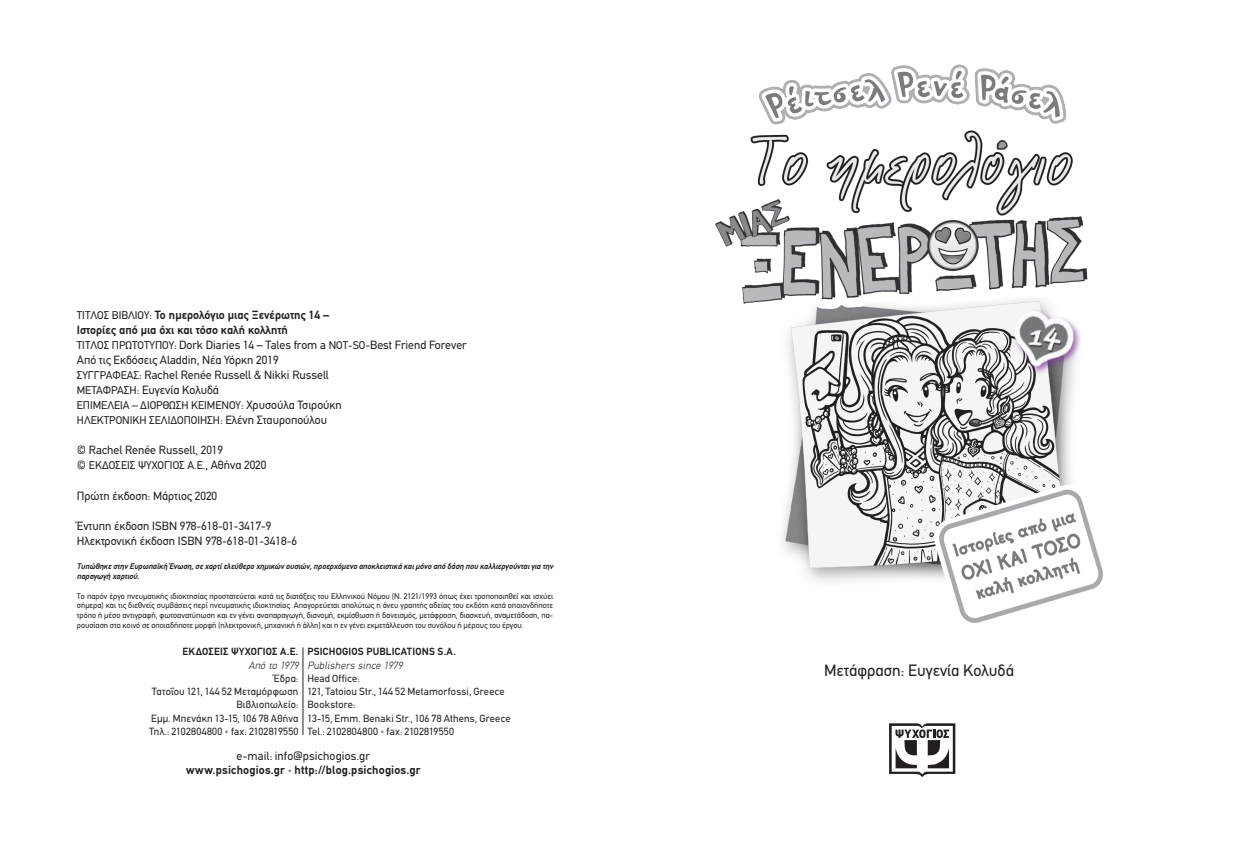
<style>
.page{position:relative;width:1234px;height:851px;background:#fff}
.page>*{position:absolute;margin:0;border:0;box-sizing:border-box;transform-origin:0 0}
.t1{font:16.5px "PF Din Text";color:#231f20}
.t2{font:12px "PF Din Text";color:#231f20}
.t3{font:700 12px/15px "PF Din Text";color:#231f20}
.t4{font:11.25px "PF Din Text";color:#231f20}
.t5{font:10.5px "PF Din Text";letter-spacing:.02em;color:#231f20}
.t6{font:700 10.5px "PF Din Text";letter-spacing:.015em;color:#231f20}
.t7{font:italic 300 10.5px "PF Din Text";letter-spacing:.02em;color:#231f20}
.t8{font:8.25px/9.8px "PF Din Text";color:#231f20;text-align:justify}
.t9{font:italic 700 8.25px/9.8px "PF Din Text";color:#231f20}
.s1{font-weight:400;font-size:11.25px}
.s2{font-weight:400}
.s3{font-size:11.25px}
.s4{font-size:12px}
.s5{font-size:9px;color:#939598}
.s6{font-weight:400;font-size:9px;color:#939598}
</style>
<div class="page">
<svg style="left:889px;top:723px;width:66px;height:54px"></svg>
<svg style="left:302px;top:647px;width:1px;height:87px"></svg>
<img style="left:782px;top:336px;width:291px;height:246px">
<img style="left:922px;top:469px;width:181px;height:154px">
<img style="left:991px;top:336px;width:90px;height:54px">
<img style="left:715px;top:64px;width:373px;height:272px">
<p class="t3" style="left:77px;top:308px;width:254px"><span class="s1">ΤΙΤΛΟΣ ΒΙΒΛΙΟΥ</span><span class="s2">:</span> Το ημερολόγιο μιας Ξενέρωτης 14 –<br>Ιστορίες από μια όχι και τόσο καλή κολλητή</p>
<p class="t2" style="left:77px;top:338px;width:391px"><span class="s3">ΤΙΤΛΟΣ ΠΡΩΤΟΤΥΠΟΥ:</span> Dork Diaries 14 – Tales from a <span class="s3">NOT-SO</span>-Best Friend Forever</p>
<p class="t2" style="left:77px;top:353px;width:203px">Από τις Εκδόσεις Aladdin, Νέα Υόρκη 2019</p>
<p class="t2" style="left:77px;top:368px;width:253px"><span class="s3">ΣΥΓΓΡΑΦΕΑΣ</span>: Rachel Renée Russell &amp; Nikki Russell</p>
<p class="t2" style="left:77px;top:383px;width:144px"><span class="s3">ΜΕΤΑΦΡΑΣΗ</span>: Ευγενία Κολυδά</p>
<p class="t4" style="left:77px;top:399px;width:266px">ΕΠΙΜΕΛΕΙΑ – ΔΙΟΡΘΩΣΗ ΚΕΙΜΕΝΟΥ<span class="s4">: Χρυσούλα Τσιρούκη</span></p>
<p class="t4" style="left:77px;top:414px;width:252px">ΗΛΕΚΤΡΟΝΙΚΗ ΣΕΛΙΔΟΠΟΙΗΣΗ<span class="s4">: Ελένη Σταυροπούλου</span></p>
<p class="t2" style="left:77px;top:443px;width:148px">© Rachel Renée Russell, 2019</p>
<p class="t4" style="left:77px;top:459px;width:191px"><span class="s4">©</span> ΕΚΔΟΣΕΙΣ ΨΥΧΟΓΙΟΣ Α.Ε.<span class="s4">, Αθήνα 2020</span></p>
<p class="t2" style="left:77px;top:488px;width:142px">Πρώτη έκδοση: Μάρτιος 2020</p>
<p class="t2" style="left:77px;top:518px;width:196px">Έντυπη έκδοση ISBN 978-618-01-3417-9</p>
<p class="t2" style="left:77px;top:533px;width:221px">Ηλεκτρονική έκδοση ISBN 978-618-01-3418-6</p>
<p class="t9" style="left:77px;top:561px;width:477px">Τυπώθηκε στην Ευρωπαϊκή Ένωση, σε χαρτί ελεύθερο χημικών ουσιών, προερχόμενο αποκλειστικά και μόνο από δάση που καλλιεργούνται για την παραγωγή χαρτιού.</p>
<p class="t8" style="left:77px;top:590px;width:477px">Το παρόν έργο πνευματικής ιδιοκτησίας προστατεύεται κατά τις διατάξεις του Ελληνικού Νόμου (Ν. 2121/1993 όπως έχει τροποποιηθεί και ισχύει σήμερα) και τις διεθνείς συμβάσεις περί πνευματικής ιδιοκτησίας. Απαγορεύεται απολύτως η άνευ γραπτής αδείας του εκδότη κατά οποιονδήποτε τρόπο ή μέσο αντιγραφή, φωτοανατύπωση και εν γένει αναπαραγωγή, διανομή, εκμίσθωση ή δανεισμός, μετάφραση, διασκευή, αναμετάδοση, πα&shy;ρουσίαση στο κοινό σε οποιαδήποτε μορφή (ηλεκτρονική, μηχανική ή άλλη) και η εν γένει εκμετάλλευση του συνόλου ή μέρους του έργου.</p>
<p class="t6" style="left:182px;top:645px;width:117px">ΕΚΔΟΣΕΙΣ ΨΥΧΟΓΙΟΣ Α.Ε.</p>
<p class="t6" style="left:307px;top:645px;width:150px">PSICHOGIOS PUBLICATIONS S.A.</p>
<p class="t7" style="left:248px;top:658px;width:51px">Από το 1979</p>
<p class="t7" style="left:307px;top:658px;width:96px">Publishers since 1979</p>
<p class="t5" style="left:274px;top:672px;width:26px">Έδρα:</p>
<p class="t5" style="left:307px;top:672px;width:54px">Head Office:</p>
<p class="t5" style="left:152px;top:685px;width:148px">Τατοΐου 121, 144 52 Μεταμόρφωση</p>
<p class="t5" style="left:307px;top:685px;width:199px">121, Tatoiou Str., 144 52 Metamorfossi, Greece</p>
<p class="t5" style="left:236px;top:698px;width:63px">Βιβλιοπωλείο:</p>
<p class="t5" style="left:307px;top:698px;width:49px">Bookstore:</p>
<p class="t5" style="left:151px;top:711px;width:149px">Εμμ. Μπενάκη 13-15, 106 78 Αθήνα</p>
<p class="t5" style="left:307px;top:711px;width:204px">13-15, Emm. Benaki Str., 106 78 Athens, Greece</p>
<p class="t5" style="left:149px;top:725px;width:151px">Τηλ.: 2102804800 <span class="s5">•</span> fax: 2102819550</p>
<p class="t5" style="left:307px;top:725px;width:148px">Tel.: 2102804800 <span class="s5">•</span> fax: 2102819550</p>
<p class="t2" style="left:236px;top:748px;width:135px">e-mail: info@psichogios.gr</p>
<p class="t3" style="left:186px;top:762px;width:236px">www.psichogios.gr <span class="s6">•</span> http://blog.psichogios.gr</p>
<p class="t1" style="left:824px;top:660px;width:191px">Μετάφραση: Ευγενία Κολυδά</p>
</div>
